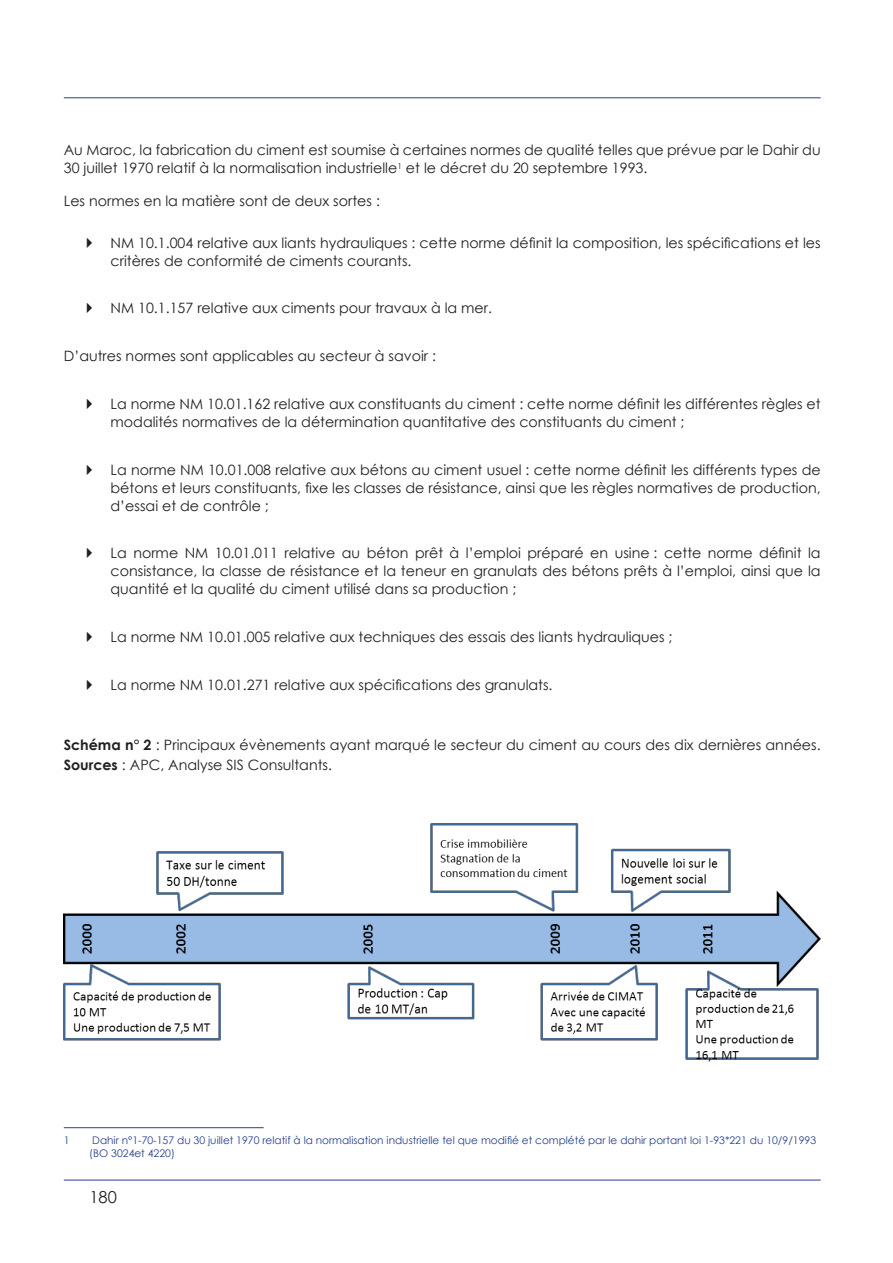
<style>
.page{position:relative;width:893px;height:1263px;background:#fff}
.page>*{position:absolute;margin:0;border:0;box-sizing:border-box;transform-origin:0 0}
.t1{font:16.5px "Century Gothic";color:#231f20}
.puce{font:14.25px/18px "Century Gothic";color:#231f20}
.TEXTE{font:14.25px/18px "Century Gothic";color:#231f20}
.t2{font:10.5px/12.6px "Century Gothic";color:#253f8e}
.s1{font-weight:700}
</style>
<div class="page">
<hr style="left:64px;top:1180px;width:757px;height:1px;background:#253f8e">
<hr style="left:64px;top:97px;width:757px;height:1px;background:#253f8e">
<img style="left:64px;top:823px;width:757px;height:239px">
<hr style="left:64px;top:1127px;width:200px;height:1px;background:#253f8e">
<p class="TEXTE" style="left:64px;top:141px;width:758px">Au Maroc, la fabrication du ciment est soumise à certaines normes de qualité telles que prévue par le Dahir du<br>30 juillet 1970 relatif à la normalisation industrielle<sup>1</sup> et le décret du 20 septembre 1993.</p>
<p class="TEXTE" style="left:64px;top:192px;width:318px">Les normes en la matière sont de deux sortes :</p>
<p class="puce" style="left:111px;top:233px;width:712px">NM 10.1.004 relative aux liants hydrauliques : cette norme définit la composition, les spécifications et les critères de conformité de ciments courants.</p>
<p class="puce" style="left:111px;top:299px;width:383px">NM 10.1.157 relative aux ciments pour travaux à la mer.</p>
<p class="TEXTE" style="left:64px;top:347px;width:374px">D’autres normes sont applicables au secteur à savoir :</p>
<p class="puce" style="left:111px;top:394px;width:712px">La norme NM 10.01.162 relative aux constituants du ciment : cette norme définit les différentes règles et modalités normatives de la détermination quantitative des constituants du ciment ;</p>
<p class="puce" style="left:111px;top:460px;width:712px;text-align:justify">La norme NM 10.01.008 relative aux bétons au ciment usuel : cette norme définit les différents types de bétons et leurs constituants, fixe les classes de résistance, ainsi que les règles normatives de production, d’essai et de contrôle ;</p>
<p class="puce" style="left:111px;top:544px;width:712px;text-align:justify">La norme NM 10.01.011 relative au béton prêt à l’emploi préparé en usine : cette norme définit la consistance, la classe de résistance et la teneur en granulats des bétons prêts à l’emploi, ainsi que la quantité et la qualité du ciment utilisé dans sa production ;</p>
<p class="puce" style="left:111px;top:628px;width:563px">La norme NM 10.01.005 relative aux techniques des essais des liants hydrauliques ;</p>
<p class="puce" style="left:111px;top:676px;width:443px">La norme NM 10.01.271 relative aux spécifications des granulats.</p>
<p class="TEXTE" style="left:64px;top:735px;width:758px;line-height:19.5px"><span class="s1">Schéma n° 2</span> : Principaux évènements ayant marqué le secteur du ciment au cours des dix dernières années.<br><span class="s1">Sources</span> : APC, Analyse SIS Consultants.</p>
<p class="t2" style="left:64px;top:1134px;width:7px">1</p>
<p class="t2" style="left:89px;top:1134px;width:728px">Dahir n°1-70-157 du 30 juillet 1970 relatif à la normalisation industrielle tel que modifié et complété par le dahir portant loi 1-93*221 du 10/9/1993 (BO 3024et 4220)</p>
<p class="t1" style="left:89px;top:1185px;width:29px">180</p>
</div>
